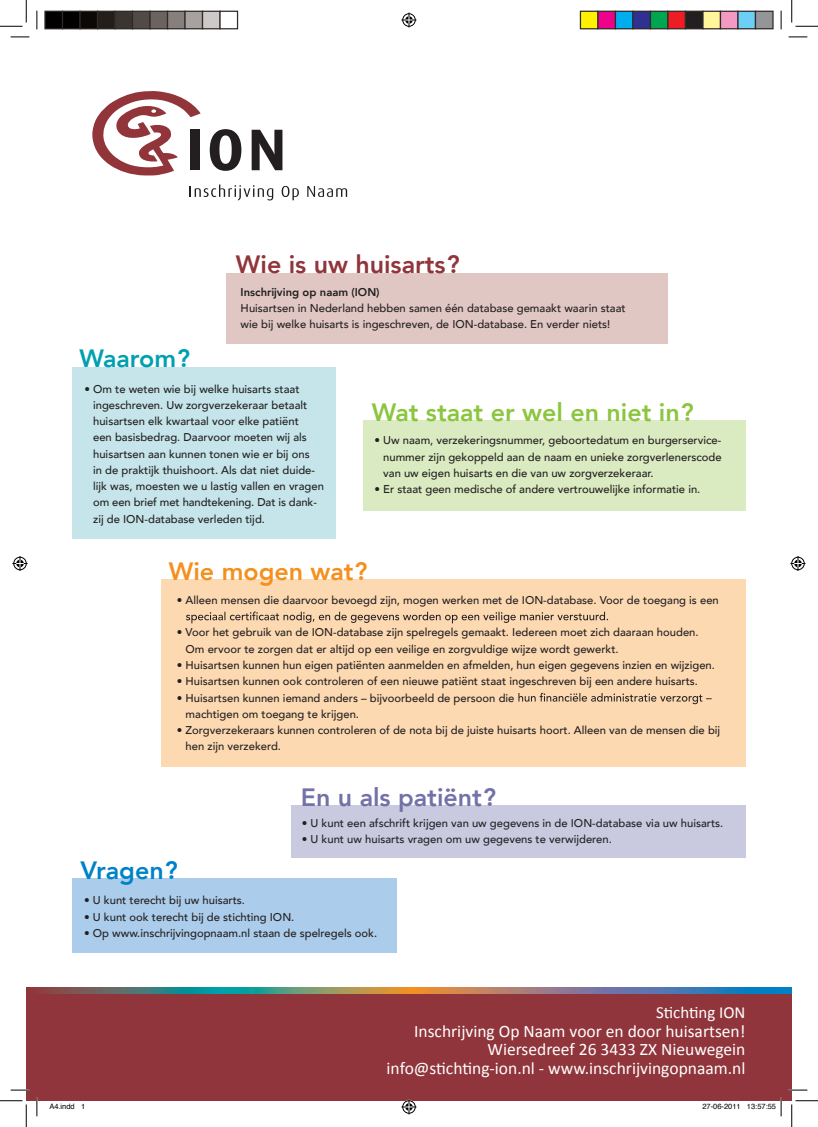
<style>
.page{position:relative;width:818px;height:1127px;background:#fff}
.page>*{position:absolute;margin:0;border:0;box-sizing:border-box;transform-origin:0 0}
.t1{font:800 25px "Avenir";color:#8bc63e}
.t2{font:800 25px "Avenir";color:#90353b}
.t3{font:800 25px "Avenir";color:#7372a8}
.t4{font:800 25px "Avenir";color:#f4901d}
.t5{font:800 25px "Avenir";color:#00a0b0}
.t6{font:800 25px "Avenir";color:#0082c8}
.t7{font:17.5px/18.8px "Calibri";color:#fff;text-align:right}
.t8{font:16.88px "Calibri";color:#fff}
.t9{font:500 11.25px/16.2px "Avenir";color:#231f20}
.t10{font:800 11.25px "Avenir";color:#231f20}
.t11{font:7.5px "Helvetica";color:#000}
</style>
<div class="page">
<div style="left:72px;top:367px;width:263px;height:172px;background:#c5e5ea"></div>
<div style="left:363px;top:420px;width:383px;height:91px;background:#daeac1"></div>
<div style="left:161px;top:579px;width:585px;height:188px;background:#fdd9b2"></div>
<div style="left:291px;top:804px;width:455px;height:53px;background:#c9c9e0"></div>
<div style="left:72px;top:878px;width:325px;height:74px;background:#abccea"></div>
<svg style="left:26px;top:987px;width:766px;height:7px;background:#6c817f"></svg>
<div style="left:226px;top:273px;width:441px;height:70px;background:#e0c7c3"></div>
<div style="left:26px;top:994px;width:766px;height:106px;background:#90353b"></div>
<svg style="left:92px;top:91px;width:109px;height:84px"></svg>
<div style="left:190px;top:130px;width:9px;height:40px;background:#231f20"></div>
<svg style="left:210px;top:129px;width:31px;height:42px"></svg>
<svg style="left:252px;top:130px;width:30px;height:40px"></svg>
<svg style="left:190px;top:184px;width:83px;height:16px"></svg>
<svg style="left:282px;top:186px;width:17px;height:14px"></svg>
<svg style="left:307px;top:186px;width:40px;height:11px"></svg>
<svg style="left:186px;top:611px;width:422px;height:12px"></svg>
<svg style="left:518px;top:692px;width:194px;height:12px"></svg>
<svg style="left:11px;top:36px;width:18px;height:2px"></svg>
<svg style="left:788px;top:36px;width:19px;height:2px"></svg>
<svg style="left:11px;top:1089px;width:18px;height:1px"></svg>
<svg style="left:788px;top:1089px;width:19px;height:1px"></svg>
<svg style="left:36px;top:11px;width:2px;height:18px"></svg>
<svg style="left:36px;top:1097px;width:2px;height:18px"></svg>
<svg style="left:780px;top:11px;width:2px;height:18px"></svg>
<svg style="left:0;top:0;width:27px;height:27px"></svg>
<svg style="left:0;top:1100px;width:27px;height:26px"></svg>
<svg style="left:791px;top:0;width:27px;height:27px"></svg>
<svg style="left:791px;top:1100px;width:27px;height:26px"></svg>
<svg style="left:401px;top:13px;width:15px;height:15px"></svg>
<svg style="left:401px;top:1099px;width:15px;height:15px"></svg>
<svg style="left:13px;top:556px;width:15px;height:15px"></svg>
<svg style="left:790px;top:556px;width:15px;height:15px"></svg>
<div style="left:45px;top:11px;width:18px;height:18px;background:#000"></div>
<div style="left:44px;top:11px;width:19px;height:18px;border:1px solid #302a28"></div>
<div style="left:63px;top:11px;width:17px;height:18px;background:#000"></div>
<div style="left:62px;top:11px;width:19px;height:18px;border:1px solid #302a28"></div>
<div style="left:80px;top:11px;width:18px;height:18px;background:#0c0806"></div>
<div style="left:79px;top:11px;width:19px;height:18px;border:1px solid #302a28"></div>
<div style="left:98px;top:11px;width:17px;height:18px;background:#241e1b"></div>
<div style="left:97px;top:11px;width:19px;height:18px;border:1px solid #302a28"></div>
<div style="left:115px;top:11px;width:18px;height:18px;background:#3b3532"></div>
<div style="left:133px;top:11px;width:17px;height:18px;background:#524a47"></div>
<div style="left:132px;top:11px;width:19px;height:18px;border:1px solid #302a28"></div>
<div style="left:150px;top:11px;width:18px;height:18px;background:#6b6360"></div>
<div style="left:149px;top:11px;width:19px;height:18px;border:1px solid #302a28"></div>
<div style="left:168px;top:11px;width:17px;height:18px;background:#867f7c"></div>
<div style="left:167px;top:11px;width:19px;height:18px;border:1px solid #302a28"></div>
<div style="left:185px;top:11px;width:18px;height:18px;background:#a7a2a0"></div>
<div style="left:184px;top:11px;width:19px;height:18px;border:1px solid #302a28"></div>
<div style="left:203px;top:11px;width:17px;height:18px;background:#cdc9c8"></div>
<div style="left:202px;top:11px;width:19px;height:18px;border:1px solid #302a28"></div>
<div style="left:219px;top:11px;width:19px;height:18px;border:1px solid #302a28"></div>
<div style="left:580px;top:11px;width:18px;height:18px;background:#fff101"></div>
<div style="left:580px;top:11px;width:18px;height:18px;border:1px solid #302a28"></div>
<div style="left:598px;top:11px;width:17px;height:18px;background:#ed028c"></div>
<div style="left:597px;top:11px;width:19px;height:18px;border:1px solid #302a28"></div>
<div style="left:615px;top:11px;width:18px;height:18px;background:#00aeef"></div>
<div style="left:615px;top:11px;width:18px;height:18px;border:1px solid #302a28"></div>
<div style="left:633px;top:11px;width:17px;height:18px;background:#2e3092"></div>
<div style="left:632px;top:11px;width:19px;height:18px;border:1px solid #302a28"></div>
<div style="left:650px;top:11px;width:18px;height:18px;background:#00a54f"></div>
<div style="left:650px;top:11px;width:18px;height:18px;border:1px solid #302a28"></div>
<div style="left:668px;top:11px;width:17px;height:18px;background:#ee1d23"></div>
<div style="left:667px;top:11px;width:19px;height:18px;border:1px solid #302a28"></div>
<div style="left:685px;top:11px;width:18px;height:18px;background:#231f20"></div>
<div style="left:685px;top:11px;width:18px;height:18px;border:1px solid #302a28"></div>
<div style="left:703px;top:11px;width:17px;height:18px;background:#fff79a"></div>
<div style="left:702px;top:11px;width:19px;height:18px;border:1px solid #302a28"></div>
<div style="left:720px;top:11px;width:18px;height:18px;background:#f499c2"></div>
<div style="left:720px;top:11px;width:18px;height:18px;border:1px solid #302a28"></div>
<div style="left:738px;top:11px;width:17px;height:18px;background:#6bcff6"></div>
<div style="left:737px;top:11px;width:19px;height:18px;border:1px solid #302a28"></div>
<div style="left:755px;top:11px;width:18px;height:18px;background:#939598"></div>
<div style="left:755px;top:11px;width:18px;height:18px;border:1px solid #302a28"></div>
<svg style="left:747px;top:1097px;width:35px;height:18px"></svg>
<h1 class="t2" style="left:236px;top:244px;width:225px">Wie is uw huisarts?</h1>
<h1 class="t5" style="left:79px;top:339px;width:112px">Waarom?</h1>
<p class="t10" style="left:241px;top:283px;width:140px">Inschrĳving op naam (ION)</p>
<p class="t9" style="left:241px;top:299px;width:387px">Huisartsen in Nederland hebben samen één database gemaakt waarin staat wie bij welke huisarts is ingeschreven, de ION-database. En verder niets!</p>
<p class="t9" style="left:93px;top:380px;width:232px;text-indent:-9px">• Om te weten wie bij welke huisarts staat ingeschreven. Uw zorgverzekeraar betaalt huisartsen elk kwartaal voor elke patiënt<br>een basisbedrag. Daarvoor moeten wij als huisartsen aan kunnen tonen wie er bij ons<br>in de praktijk thuishoort. Als dat niet duide&shy;lijk was, moesten we u lastig vallen en vragen om een brief met handtekening. Dat is dank&shy;zij de ION-database verleden tijd.</p>
<h1 class="t1" style="left:372px;top:393px;width:323px">Wat staat er wel en niet in?</h1>
<p class="t9" style="left:383px;top:431px;width:340px;text-align:justify;text-indent:-9px">• Uw naam, verzekeringsnummer, geboortedatum en burgerservice&shy;nummer zijn gekoppeld aan de naam en unieke zorgverlenerscode van uw eigen huisarts en die van uw zorgverzekeraar.</p>
<p class="t9" style="left:374px;top:480px;width:327px">• Er staat geen medische of andere vertrouwelijke informatie in.</p>
<h1 class="t4" style="left:169px;top:551px;width:200px">Wie mogen wat?</h1>
<p class="t9" style="left:177px;top:591px;width:543px">• Alleen mensen die daarvoor bevoegd zijn, mogen werken met de ION-database. Voor de toegang is een</p>
<p class="t9" style="left:186px;top:623px;width:514px;text-indent:-9px">• Voor het gebruik van de ION-database zijn spelregels gemaakt. Iedereen moet zich daaraan houden.<br>Om ervoor te zorgen dat er altijd op een veilige en zorgvuldige wijze wordt gewerkt.</p>
<p class="t9" style="left:177px;top:656px;width:540px">• Huisartsen kunnen hun eigen patiënten aanmelden en afmelden, hun eigen gegevens inzien en wijzigen.</p>
<p class="t9" style="left:177px;top:672px;width:523px">• Huisartsen kunnen ook controleren of een nieuwe patiënt staat ingeschreven bij een andere huisarts.</p>
<p class="t9" style="left:186px;top:688px;width:330px;text-indent:-9px">• Huisartsen kunnen iemand anders – bijvoorbeeld de persoon die machtigen om toegang te krijgen.</p>
<p class="t9" style="left:186px;top:721px;width:536px;text-indent:-9px">• Zorgverzekeraars kunnen controleren of de nota bij de juiste huisarts hoort. Alleen van de mensen die bij hen zijn verzekerd.</p>
<h1 class="t3" style="left:301px;top:777px;width:197px">En u als patiënt?</h1>
<h1 class="t6" style="left:80px;top:850px;width:99px">Vragen?</h1>
<p class="t9" style="left:302px;top:814px;width:423px">• U kunt een afschrift krijgen van uw gegevens in de ION-database via uw huisarts.</p>
<p class="t9" style="left:302px;top:830px;width:312px">• U kunt uw huisarts vragen om uw gegevens te verwijderen.</p>
<p class="t9" style="left:84px;top:891px;width:162px">• U kunt terecht bij uw huisarts.</p>
<p class="t9" style="left:84px;top:907px;width:212px">• U kunt ook terecht bij de stichting ION.</p>
<p class="t9" style="left:84px;top:923px;width:294px">• Op www.inschrijvingopnaam.nl staan de spelregels ook.</p>
<h3 class="t8" style="left:656px;top:1001px;width:91px">Stichting ION</h3>
<h2 class="t7" style="left:387px;top:1021px;width:360px">Inschrijving Op Naam voor en door huisartsen!<br>Wiersedreef 26 3433 ZX Nieuwegein info@stichting-ion.nl - www.inschrijvingopnaam.nl</h2>
<p class="t11" style="left:49px;top:1100px;width:37px">A4.indd 1</p>
<p class="t11" style="left:702px;top:1100px;width:75px">27-06-2011 13:57:55</p>
</div>
